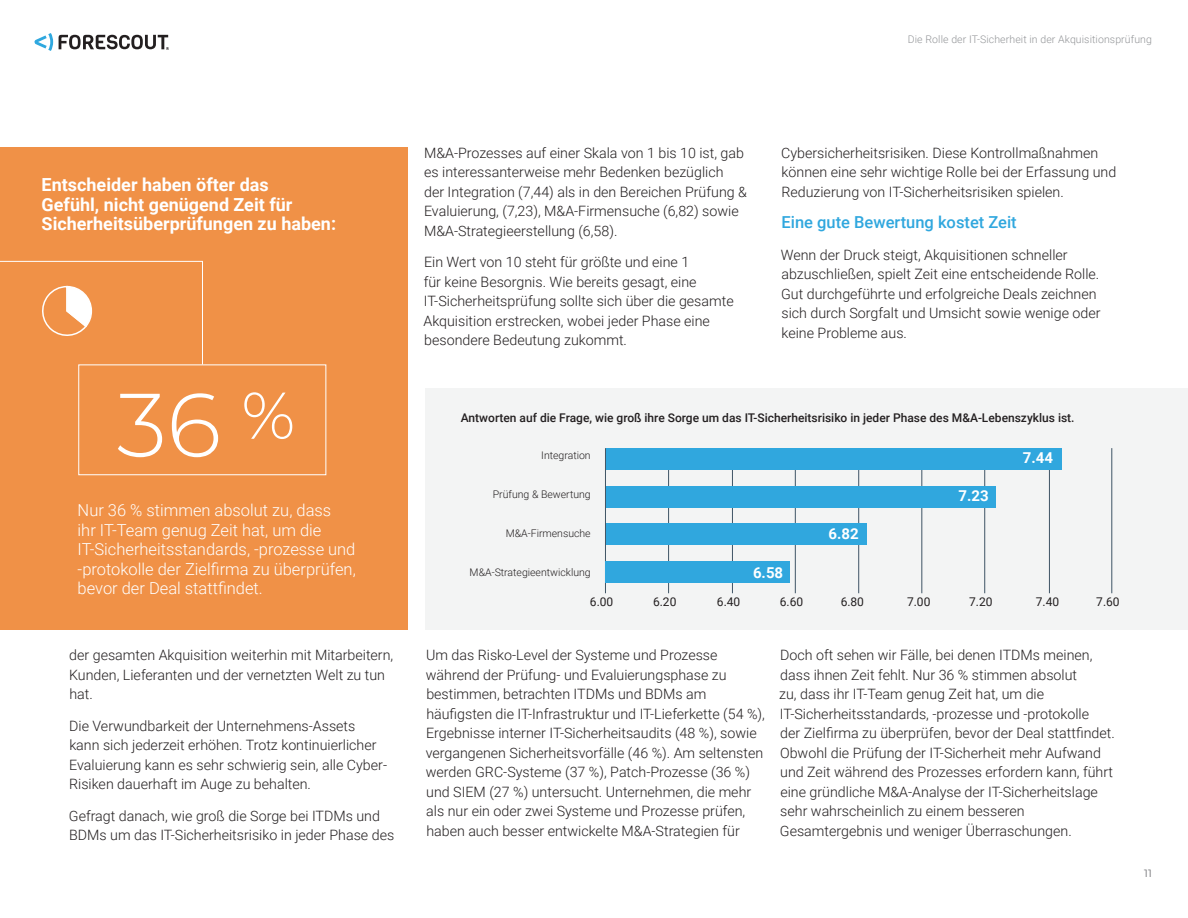
<style>
.page{position:relative;width:1188px;height:918px;background:#fff}
.page>*{position:absolute;margin:0;border:0;box-sizing:border-box;transform-origin:0 0}
.body{font:300 90px "Montserrat";color:#fff}
.body-2{font:700 18px/19.5px "Roboto";color:#fff}
.body-3{font:300 16.5px/19.5px "Roboto";color:#fff}
.body-4{font:500 16.5px "Roboto";color:#30a7de}
.t1{font:700 15px "Roboto";color:#fff}
.body-5{font:300 14.25px/19.5px "Roboto";color:#231f20}
.body_bullets_no_icon{font:500 12px "Roboto";color:#231f20}
.t2{font:12px "Roboto";color:#231f20}
.body-6{font:300 10.5px "Roboto";color:#231f20}
.t3{font:300 10.5px "Roboto";letter-spacing:.01em;color:#939598}
.t4{font:10.5px "Montserrat";color:#6c6d70}
</style>
<div class="page">
<svg style="left:34px;top:33px;width:19px;height:18px"></svg>
<svg style="left:59px;top:35px;width:110px;height:15px"></svg>
<div style="left:425px;top:388px;width:763px;height:242px;background:#f3f4f4"></div>
<div style="left:0;top:147px;width:407px;height:483px;background:#f09147"></div>
<svg style="left:0;top:261px;width:203px;height:103px"></svg>
<div style="left:78px;top:364px;width:248px;height:111px;border:1px solid #fff"></div>
<hr style="left:605px;top:448px;width:1px;height:145px;background:#3f5465">
<hr style="left:668px;top:448px;width:1px;height:145px;background:#3f5465">
<hr style="left:732px;top:448px;width:1px;height:145px;background:#3f5465">
<hr style="left:795px;top:448px;width:1px;height:145px;background:#3f5465">
<hr style="left:858px;top:448px;width:1px;height:145px;background:#3f5465">
<hr style="left:922px;top:448px;width:1px;height:145px;background:#3f5465">
<hr style="left:984px;top:448px;width:1px;height:145px;background:#3f5465">
<hr style="left:1049px;top:448px;width:1px;height:145px;background:#3f5465">
<hr style="left:1112px;top:448px;width:1px;height:145px;background:#3f5465">
<div style="left:606px;top:448px;width:455px;height:22px;background:#30a7de"></div>
<div style="left:606px;top:486px;width:389px;height:21px;background:#30a7de"></div>
<div style="left:606px;top:523px;width:260px;height:22px;background:#30a7de"></div>
<div style="left:606px;top:561px;width:184px;height:22px;background:#30a7de"></div>
<p class="t3" style="left:908px;top:32px;width:246px">Die Rolle der IT-Sicherheit in der Akquisitionsprüfung</p>
<p class="body-2" style="left:42px;top:174px;width:296px">Entscheider haben öfter das<br>Gefühl, nicht genügend Zeit für<br>Sicherheitsüberprüfungen zu haben:</p>
<p class="body" style="left:117px;top:364px;width:180px">36 <sup>%</sup></p>
<p class="body-3" style="left:78px;top:500px;width:280px">Nur 36 % stimmen absolut zu, dass<br>ihr IT-Team genug Zeit hat, um die IT-Sicherheitsstandards, -prozesse und -protokolle der Zielfirma zu überprüfen, bevor der Deal stattfindet.</p>
<p class="body-5" style="left:69px;top:645px;width:326px">der gesamten Akquisition weiterhin mit Mitarbeitern,<br>Kunden, Lieferanten und der vernetzten Welt zu tun hat.</p>
<p class="body-5" style="left:69px;top:715px;width:319px">Die Verwundbarkeit der Unternehmens-Assets kann sich jederzeit erhöhen. Trotz kontinuierlicher Evaluierung kann es sehr schwierig sein, alle Cyber-Risiken dauerhaft im Auge zu behalten.</p>
<p class="body-5" style="left:69px;top:805px;width:327px">Gefragt danach, wie groß die Sorge bei ITDMs und<br>BDMs um das IT-Sicherheitsrisiko in jeder Phase des</p>
<p class="body-5" style="left:424px;top:143px;width:324px">M&amp;A-Prozesses auf einer Skala von 1 bis 10 ist, gab es interessanterweise mehr Bedenken bezüglich der Integration (7,44) als in den Bereichen Prüfung &amp; Evaluierung, (7,23), M&amp;A-Firmensuche (6,82) sowie M&amp;A-Strategieerstellung (6,58).</p>
<p class="body-5" style="left:423px;top:252px;width:312px">Ein Wert von 10 steht für größte und eine 1<br>für keine Besorgnis. Wie bereits gesagt, eine IT-Sicherheitsprüfung sollte sich über die gesamte Akquisition erstrecken, wobei jeder Phase eine besondere Bedeutung zukommt.</p>
<p class="body-5" style="left:781px;top:143px;width:337px">Cybersicherheitsrisiken. Diese Kontrollmaßnahmen können eine sehr wichtige Rolle bei der Erfassung und<br>Reduzierung von IT-Sicherheitsrisiken spielen.</p>
<p class="body-4" style="left:781px;top:211px;width:237px">Eine gute Bewertung kostet Zeit</p>
<p class="body-5" style="left:781px;top:245px;width:321px">Wenn der Druck steigt, Akquisitionen schneller abzuschließen, spielt Zeit eine entscheidende Rolle.<br>Gut durchgeführte und erfolgreiche Deals zeichnen sich durch Sorgfalt und Umsicht sowie wenige oder keine Probleme aus.</p>
<p class="body_bullets_no_icon" style="left:461px;top:409px;width:615px">Antworten auf die Frage, wie groß ihre Sorge um das IT-Sicherheitsrisiko in jeder Phase des M&amp;A-Lebenszyklus ist.</p>
<p class="body-6" style="left:541px;top:448px;width:51px">Integration</p>
<p class="body-6" style="left:493px;top:487px;width:99px">Prüfung &amp; Bewertung</p>
<p class="body-6" style="left:506px;top:526px;width:87px">M&amp;A-Firmensuche</p>
<p class="body-6" style="left:470px;top:565px;width:123px">M&amp;A-Strategieentwicklung</p>
<p class="t1" style="left:1023px;top:448px;width:32px">7.44</p>
<p class="t1" style="left:958px;top:485px;width:32px">7.23</p>
<p class="t1" style="left:829px;top:523px;width:32px">6.82</p>
<p class="t1" style="left:753px;top:562px;width:32px">6.58</p>
<p class="t2" style="left:590px;top:594px;width:25px">6.00</p>
<p class="t2" style="left:653px;top:594px;width:25px">6.20</p>
<p class="t2" style="left:717px;top:594px;width:25px">6.40</p>
<p class="t2" style="left:780px;top:594px;width:25px">6.60</p>
<p class="t2" style="left:841px;top:594px;width:25px">6.80</p>
<p class="t2" style="left:907px;top:594px;width:25px">7.00</p>
<p class="t2" style="left:969px;top:594px;width:25px">7.20</p>
<p class="t2" style="left:1036px;top:594px;width:25px">7.40</p>
<p class="t2" style="left:1096px;top:594px;width:25px">7.60</p>
<p class="body-5" style="left:426px;top:645px;width:341px">Um das Risko-Level der Systeme und Prozesse während der Prüfung- und Evaluierungsphase zu bestimmen, betrachten ITDMs und BDMs am häufigsten die IT-Infrastruktur und IT-Lieferkette (54 %), Ergebnisse interner IT-Sicherheitsaudits (48 %), sowie vergangenen Sicherheitsvorfälle (46 %). Am seltensten werden GRC-Systeme (37 %), Patch-Prozesse (36 %) und SIEM (27 %) untersucht. Unternehmen, die mehr als nur ein oder zwei Systeme und Prozesse prüfen, haben auch besser entwickelte M&amp;A-Strategien für</p>
<p class="body-5" style="left:779px;top:645px;width:337px">Doch oft sehen wir Fälle, bei denen ITDMs meinen, dass ihnen Zeit fehlt. Nur 36 % stimmen absolut<br>zu, dass ihr IT-Team genug Zeit hat, um die IT-Sicherheitsstandards, -prozesse und -protokolle<br>der Zielfirma zu überprüfen, bevor der Deal stattfindet.<br>Obwohl die Prüfung der IT-Sicherheit mehr Aufwand und Zeit während des Prozesses erfordern kann, führt eine gründliche M&amp;A-Analyse der IT-Sicherheitslage sehr wahrscheinlich zu einem besseren Gesamtergebnis und weniger Überraschungen.</p>
<p class="t4" style="left:1144px;top:867px;width:9px">11</p>
</div>
